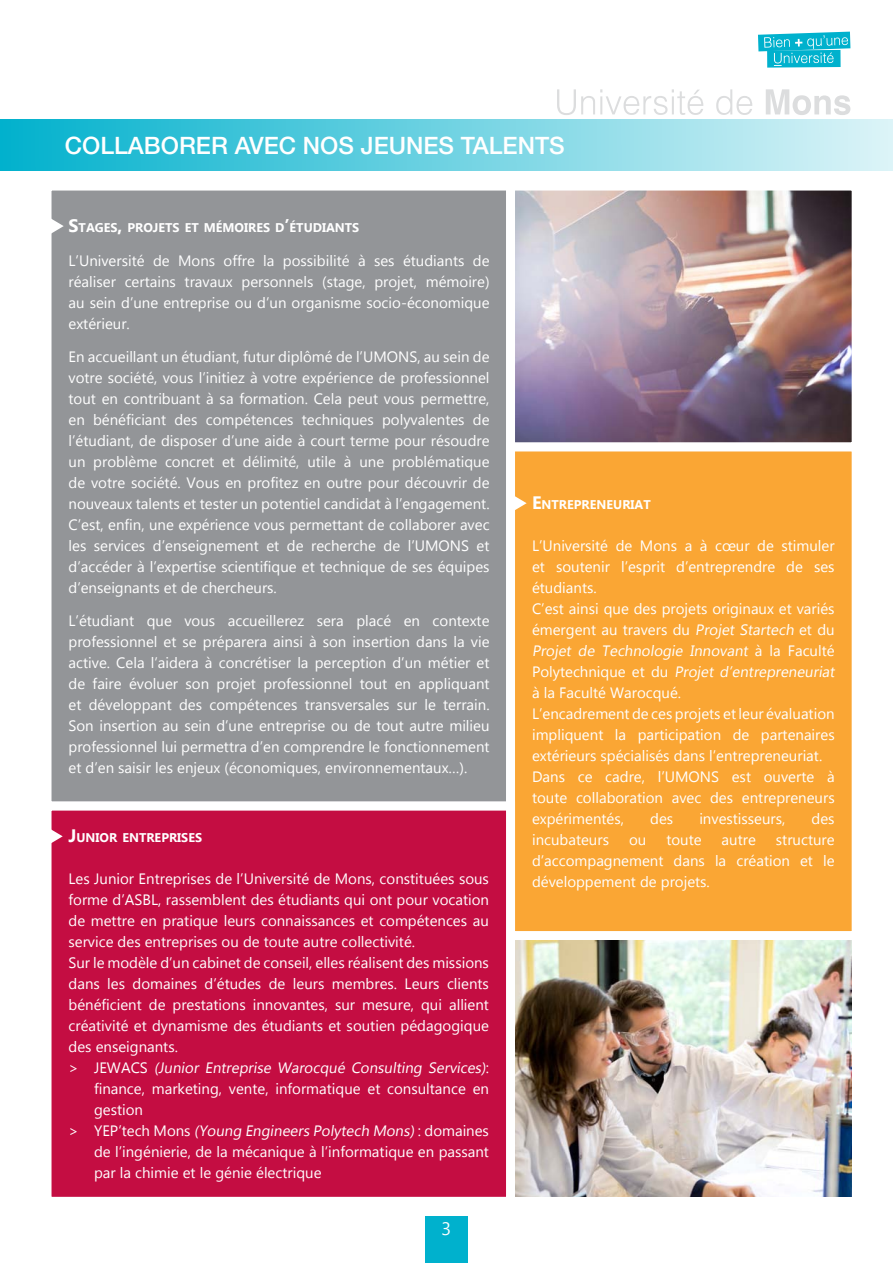
<style>
.page{position:relative;width:893px;height:1263px;background:#fff}
.page>*{position:absolute;margin:0;border:0;box-sizing:border-box;transform-origin:0 0}
.t1{font:500 24px "Helvetica Neue LT";color:#fff}
.t2{font:18px "Gadugi";color:#fff}
.t3{font:15px/21px "Gadugi";color:#fff;text-align:justify}
.t4{font:700 12.6px "Gadugi";color:#fff}
.s1{font-size:18px}
</style>
<div class="page">
<svg style="left:557px;top:89px;width:293px;height:26px"></svg>
<div style="left:47px;top:186px;width:464px;height:620px;background:#939598"></div>
<div style="left:43px;top:182px;width:473px;height:628px;border:9px solid #fff"></div>
<div style="left:0;top:119px;width:893px;height:51px;background:linear-gradient(to right,#01b1cd,#dcf4f8)"></div>
<div style="left:425px;top:1216px;width:43px;height:47px;background:#00b1cd"></div>
<svg style="left:758px;top:32px;width:92px;height:36px;background:#43c5d9"></svg>
<div style="left:510px;top:447px;width:346px;height:488px;background:#faa634"></div>
<div style="left:506px;top:442px;width:355px;height:498px;border:9px solid #fff"></div>
<div style="left:47px;top:806px;width:463px;height:395px;background:#c40d42"></div>
<div style="left:43px;top:801px;width:472px;height:405px;border:9px solid #fff"></div>
<img style="left:516px;top:192px;width:335px;height:249px">
<div style="left:506px;top:182px;width:355px;height:269px;border:9px solid #fff"></div>
<img style="left:515px;top:940px;width:337px;height:257px">
<svg style="left:50px;top:218px;width:14px;height:16px"></svg>
<svg style="left:49px;top:828px;width:14px;height:16px"></svg>
<svg style="left:513px;top:495px;width:14px;height:16px"></svg>
<h1 class="t1" style="left:65px;top:131px;width:501px">COLLABORER AVEC NOS JEUNES TALENTS</h1>
<p class="t4" style="left:69px;top:220px;width:292px"><span class="s1">S</span>TAGES<span class="s1">,</span> PROJETS ET MÉMOIRES D<span class="s1">’</span>ÉTUDIANTS</p>
<p class="t3" style="left:69px;top:250px;width:423px">L’Université de Mons offre la possibilité à ses étudiants de réaliser certains travaux personnels (stage, projet, mémoire) au sein d’une entreprise ou d’un organisme socio-économique extérieur.</p>
<p class="t3" style="left:69px;top:346px;width:423px">En accueillant un étudiant, futur diplômé de l’UMONS, au sein de votre société, vous l’initiez à votre expérience de professionnel tout en contribuant à sa formation. Cela peut vous permettre, en bénéficiant des compétences techniques polyvalentes de l’étudiant, de disposer d’une aide à court terme pour résoudre un problème concret et délimité, utile à une problématique de votre société. Vous en profitez en outre pour découvrir de nouveaux talents et tester un potentiel candidat à l’engagement.<br>C’est, enfin, une expérience vous permettant de collaborer avec les services d’enseignement et de recherche de l’UMONS et d’accéder à l’expertise scientifique et technique de ses équipes d’enseignants et de chercheurs.</p>
<p class="t3" style="left:69px;top:610px;width:423px">L’étudiant que vous accueillerez sera placé en contexte professionnel et se préparera ainsi à son insertion dans la vie active. Cela l’aidera à concrétiser la perception d’un métier et de faire évoluer son projet professionnel tout en appliquant et développant des compétences transversales sur le terrain.<br>Son insertion au sein d’une entreprise ou de tout autre milieu professionnel lui permettra d’en comprendre le fonctionnement et d’en saisir les enjeux (économiques, environnementaux…).</p>
<p class="t4" style="left:69px;top:830px;width:135px"><span class="s1">J</span>UNIOR ENTREPRISES</p>
<p class="t3" style="left:69px;top:868px;width:422px">Les Junior Entreprises de l’Université de Mons, constituées sous</p>
<p class="t3" style="left:69px;top:889px;width:422px">forme d’ASBL, rassemblent des étudiants qui ont pour vocation</p>
<p class="t3" style="left:69px;top:910px;width:422px">de mettre en pratique leurs connaissances et compétences au</p>
<p class="t3" style="left:69px;top:931px;width:348px">service des entreprises ou de toute autre collectivité.</p>
<p class="t3" style="left:69px;top:952px;width:422px">Sur le modèle d’un cabinet de conseil, elles réalisent des missions</p>
<p class="t3" style="left:69px;top:973px;width:422px">dans les domaines d’études de leurs membres. Leurs clients</p>
<p class="t3" style="left:69px;top:994px;width:422px">bénéficient de prestations innovantes, sur mesure, qui allient</p>
<p class="t3" style="left:69px;top:1015px;width:422px">créativité et dynamisme des étudiants et soutien pédagogique</p>
<p class="t3" style="left:69px;top:1036px;width:111px">des enseignants.</p>
<p class="t3" style="left:69px;top:1057px;width:422px">&gt; J E WA C S (Junior Entreprise Warocqué Consulting Services):</p>
<p class="t3" style="left:94px;top:1078px;width:396px">finance, marketing, vente, informatique et consultance en</p>
<p class="t3" style="left:94px;top:1099px;width:51px">gestion</p>
<p class="t3" style="left:69px;top:1120px;width:422px">&gt; Y E P ’te c h M o n s (Young Engineers Polytech Mons) : d o m a i n e s</p>
<p class="t3" style="left:94px;top:1141px;width:396px">de l’ingénierie, de la mécanique à l’informatique en passant</p>
<p class="t3" style="left:94px;top:1162px;width:229px">par la chimie et le génie électrique</p>
<p class="t2" style="left:442px;top:1218px;width:11px">3</p>
<p class="t4" style="left:532px;top:497px;width:120px"><span class="s1">E</span>NTREPRENEURIAT</p>
<p class="t3" style="left:532px;top:535px;width:307px;text-align:left">L’Université de Mons a à cœur de stimuler et soutenir l’esprit d’entreprendre de ses étudiants.<br>C’est ainsi que des projets originaux et variés émergent au travers du Projet Startech et du Projet de Technologie Innovant à l a F a c u l t é P o l yte c h n i q u e et d u Projet d’entrepreneuriat à la Faculté Warocqué.<br>L’encadrement de ces projets et leur évaluation impliquent la participation de partenaires extérieurs spécialisés dans l’entrepreneuriat.<br>Dans ce cadre, l’UMONS est ouverte à toute collaboration avec des entrepreneurs expérimentés,</p>
<p class="t3" style="left:650px;top:808px;width:25px">des</p>
<p class="t3" style="left:699px;top:808px;width:88px">investisseurs,</p>
<p class="t3" style="left:812px;top:808px;width:25px">des</p>
<p class="t3" style="left:532px;top:829px;width:78px">incubateurs</p>
<p class="t3" style="left:629px;top:829px;width:19px">ou</p>
<p class="t3" style="left:666px;top:829px;width:37px">toute</p>
<p class="t3" style="left:722px;top:829px;width:36px">autre</p>
<p class="t3" style="left:532px;top:829px;width:304px;text-indent:244px">structure d’accompagnement dans la création et le développement de projets.</p>
</div>
